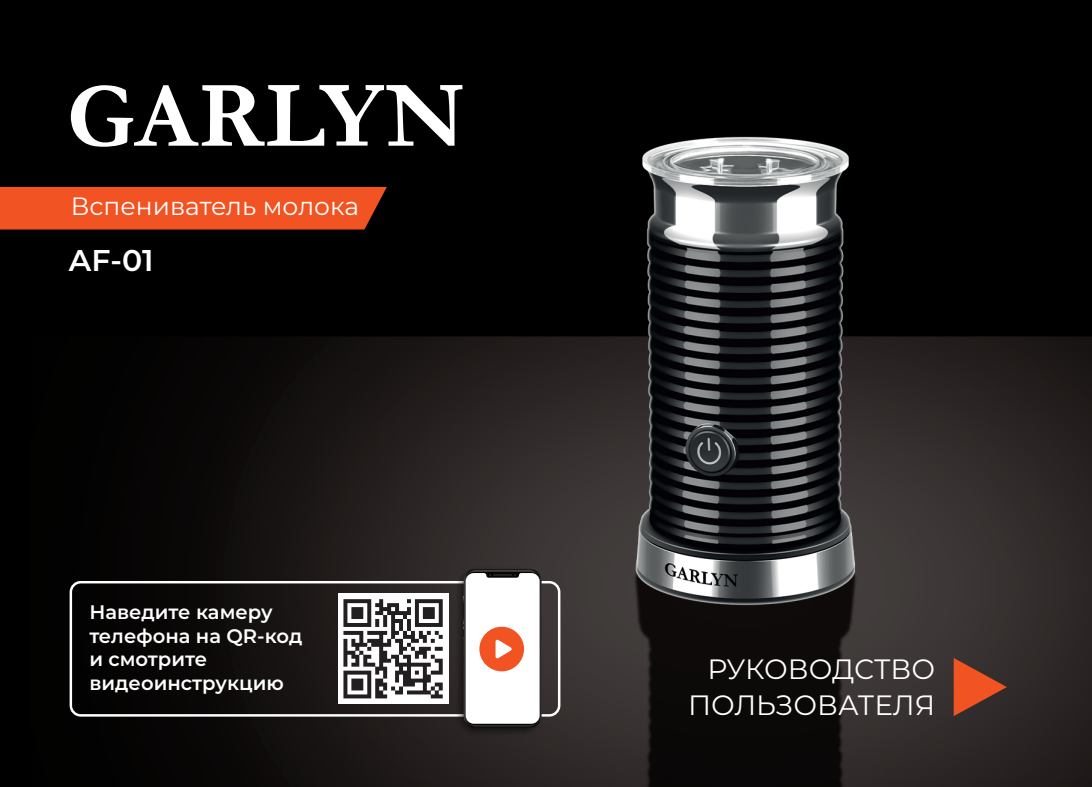
<style>
.page{position:relative;width:1092px;height:787px;background:#fff}
.page>*{position:absolute;margin:0;border:0;box-sizing:border-box;transform-origin:0 0}
.t1{font:600 30px "Montserrat";color:#fff}
.t2{font:28px/36.5px "Montserrat";color:#fff;text-align:right}
.t3{font:25px "Montserrat";color:#fff}
.t4{font:600 19.5px/23.5px "Montserrat";color:#fff}
</style>
<div class="page">
<img style="left:0;top:0;width:1091px;height:787px">
<div style="left:70px;top:581px;width:490px;height:135px;border:2px solid #fff;border-radius:10px"></div>
<div style="left:337px;top:593px;width:111px;height:111px;background:#fff"></div>
<svg style="left:343px;top:599px;width:99px;height:99px"></svg>
<svg style="left:455px;top:566px;width:88px;height:170px"></svg>
<svg style="left:953px;top:658px;width:53px;height:58px"></svg>
<svg style="left:71px;top:85px;width:391px;height:62px"></svg>
<div style="left:0;top:187px;width:387px;height:42px;background:#f15322"></div>
<p class="t3" style="left:71px;top:189px;width:289px">Вспениватель молока</p>
<h1 class="t1" style="left:69px;top:239px;width:86px">AF-01</h1>
<p class="t4" style="left:89px;top:599px;width:214px">Наведите камеру телефона на QR-код и смотрите видеоинструкцию</p>
<h2 class="t2" style="left:688px;top:649px;width:248px">РУКОВОДСТВО<br>ПОЛЬЗОВАТЕЛЯ</h2>
</div>
